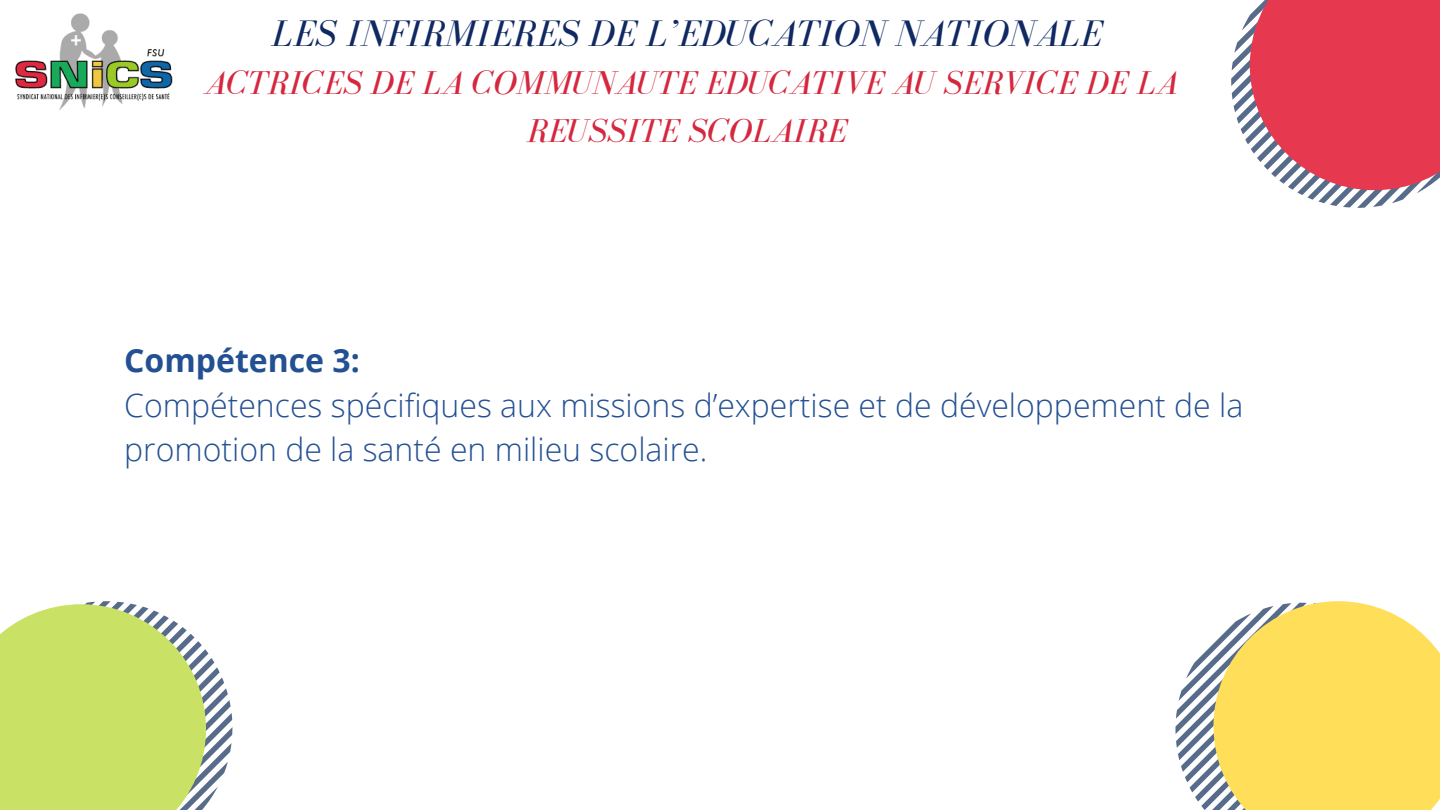
<style>
.page{position:relative;width:1440px;height:810px;background:#fff}
.page>*{position:absolute;margin:0;border:0;box-sizing:border-box;transform-origin:0 0}
.t1{font:italic 38px "Bodoni FLF";color:#102962}
.t2{font:italic 34px/48px "Bodoni FLF";color:#d5283e;text-align:center}
.t3{font:300 32px/44.2px "Open Sans";color:#235092}
.t4{font:700 32px "Open Sans";color:#235092}
</style>
<div class="page">
<svg style="left:1231px;top:0;width:209px;height:208px"></svg>
<svg style="left:1175px;top:644px;width:38px;height:166px"></svg>
<svg style="left:1213px;top:601px;width:227px;height:209px;background:#f9dd6a"></svg>
<svg style="left:85px;top:601px;width:147px;height:204px"></svg>
<svg style="left:0;top:604px;width:206px;height:206px;background:#c8df71"></svg>
<img style="left:15px;top:13px;width:158px;height:98px">
<p class="t1" style="left:272px;top:12px;width:832px">LES INFIRMIERES DE L’EDUCATION NATIONALE</p>
<p class="t2" style="left:205px;top:59px;width:974px">ACTRICES DE LA COMMUNAUTE EDUCATIVE AU SERVICE DE LA<br>REUSSITE SCOLAIRE</p>
<p class="t4" style="left:124px;top:338px;width:237px">Compétence 3:</p>
<p class="t3" style="left:124px;top:382px;width:1121px">Compétences spécifiques aux missions d’expertise et de développement de la promotion de la santé en milieu scolaire.</p>
</div>
